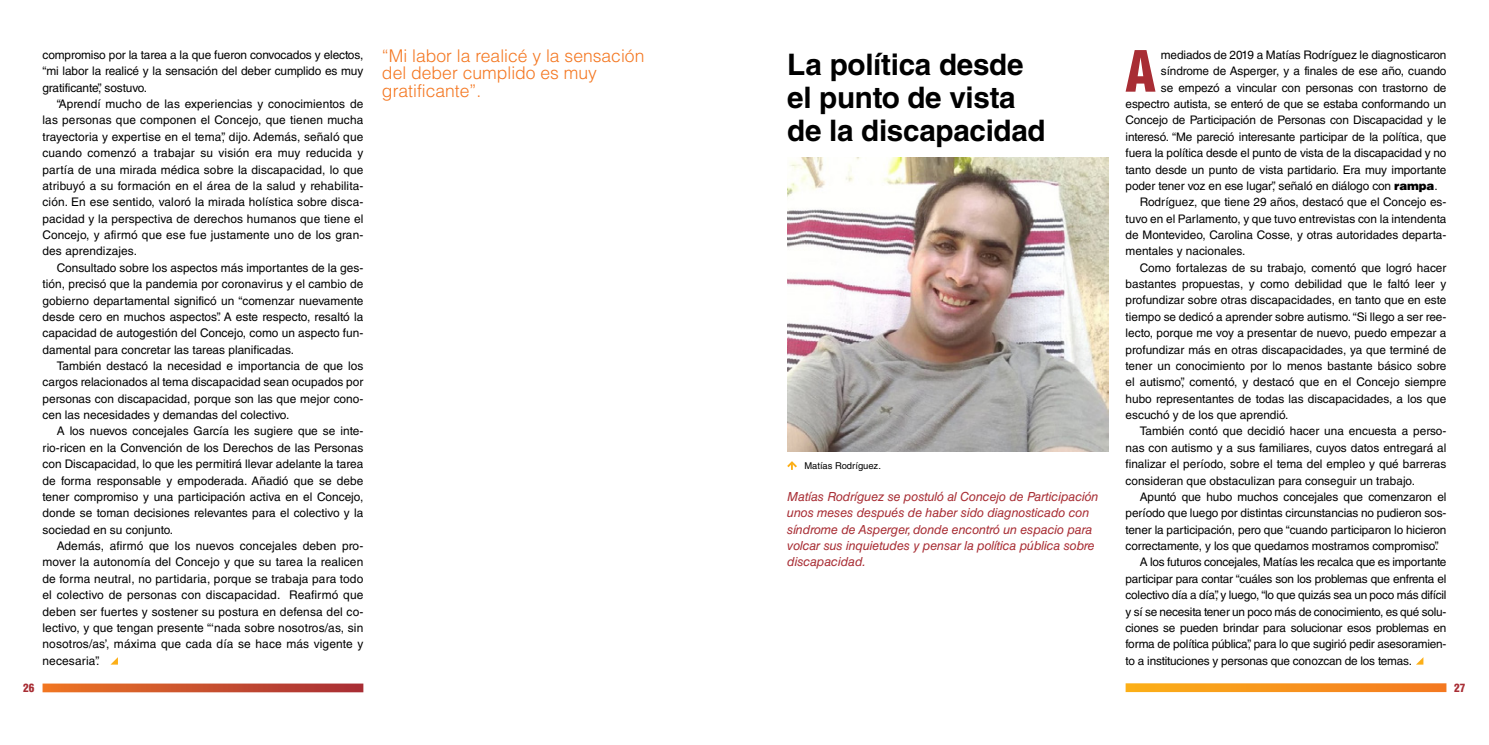
<style>
.page{position:relative;width:1489px;height:745px;background:#fff}
.page>*{position:absolute;margin:0;border:0;box-sizing:border-box;transform-origin:0 0}
.t1{font:900 condensed 55.38px "Helvetica LT Std";color:#a82d34}
.t2{font:700 29.62px/32.8px "Helvetica LT Std";letter-spacing:-.01em;color:#000}
.t3{font:300 17.5px/17.5px "Helvetica LT Std";color:#f47721}
.t4{font:italic 12.5px/16.4px "Helvetica LT Std";letter-spacing:-.01em;color:#a82d34}
.t5{font:12px/16.4px "Helvetica LT Std";letter-spacing:.01em;color:#000;text-align:justify}
.t6{font:11.88px/16.4px "Helvetica LT Std";color:#000;text-align:justify}
.t7{font:11.75px "Helvetica LT Std";letter-spacing:-.01em;color:#000}
.t8{font:900 condensed 11.25px "Helvetica LT Std";color:#a82d34}
.t9{font:9.38px "Helvetica LT Std";color:#000}
.s1{font-weight:900}
</style>
<div class="page">
<svg style="left:43px;top:683px;width:320px;height:8px;background:#cd5d3b"></svg>
<svg style="left:111px;top:657px;width:7px;height:7px"></svg>
<img style="left:787px;top:157px;width:320px;height:294px">
<svg style="left:1125px;top:683px;width:321px;height:8px;background:#f79826"></svg>
<svg style="left:1416px;top:657px;width:7px;height:7px"></svg>
<svg style="left:787px;top:461px;width:10px;height:8px"></svg>
<p class="t6" style="left:43px;top:46px;width:322px">compromiso por la tarea a la que fueron convocados y electos, “mi labor la realicé y la sensación del deber cumplido es muy gratificante”, sostuvo.</p>
<p class="t6" style="left:43px;top:96px;width:322px;text-indent:14px">“Aprendí mucho de las experiencias y conocimientos de las personas que componen el Concejo, que tienen mucha trayectoria y expertise en el tema”, dijo. Además, señaló que cuando comenzó a trabajar su visión era muy reducida y partía de una mirada médica sobre la discapacidad, lo que atribuyó a su formación en el área de la salud y rehabilita&shy;ción. En ese sentido, valoró la mirada holística sobre disca&shy;pacidad y la perspectiva de derechos humanos que tiene el Concejo, y afirmó que ese fue justamente uno de los gran&shy;des aprendizajes.</p>
<p class="t6" style="left:43px;top:259px;width:322px;text-indent:14px">Consultado sobre los aspectos más importantes de la ges&shy;tión, precisó que la pandemia por coronavirus y el cambio de gobierno departamental significó un “comenzar nuevamente desde cero en muchos aspectos”. A este respecto, resaltó la capacidad de autogestión del Concejo, como un aspecto fun&shy;damental para concretar las tareas planificadas.</p>
<p class="t6" style="left:43px;top:357px;width:322px;text-indent:14px">También destacó la necesidad e importancia de que los cargos relacionados al tema discapacidad sean ocupados por personas con discapacidad, porque son las que mejor cono&shy;cen las necesidades y demandas del colectivo.</p>
<p class="t6" style="left:43px;top:423px;width:322px;text-indent:14px">A los nuevos concejales García les sugiere que se inte&shy;rio-ricen en la Convención de los Derechos de las Personas con Discapacidad, lo que les permitirá llevar adelante la tarea de forma responsable y empoderada. Añadió que se debe tener compromiso y una participación activa en el Concejo, donde se toman decisiones relevantes para el colectivo y la sociedad en su conjunto.</p>
<p class="t5" style="left:43px;top:537px;width:322px;text-indent:14px">Además, afirmó que los nuevos concejales deben pro&shy;mover la autonomía del Concejo y que su tarea la realicen de forma neutral, no partidaria, porque se trabaja para todo el colectivo de personas con discapacidad. Reafirmó que deben ser fuertes y sostener su postura en defensa del co&shy;lectivo, y que tengan presente “‘nada sobre nosotros/as, sin nosotros/as’, máxima que cada día se hace más vigente y necesaria”.</p>
<h3 class="t3" style="left:382px;top:47px;width:264px">“Mi labor la realicé y la sensación del deber cumplido es muy gratificante”.</h3>
<h2 class="t2" style="left:787px;top:48px;width:260px">La política desde el punto de vista de la discapacidad</h2>
<p class="t9" style="left:804px;top:459px;width:78px">Matías Rodríguez.</p>
<p class="t4" style="left:787px;top:488px;width:313px">Matías Rodríguez se postuló al Concejo de Participación unos meses después de haber sido diagnosticado con síndrome de Asperger, donde encontró un espacio para volcar sus inquietudes y pensar la política pública sobre discapacidad.</p>
<h1 class="t1" style="left:1124px;top:36px;width:32px">A</h1>
<p class="t7" style="left:1160px;top:48px;width:287px">mediados de 2019 a Matías Rodríguez le diagnosticaron</p>
<p class="t7" style="left:1160px;top:64px;width:287px">síndrome de Asperger, y a finales de ese año, cuando</p>
<p class="t7" style="left:1160px;top:81px;width:287px">se empezó a vincular con personas con trastorno de</p>
<p class="t7" style="left:1125px;top:97px;width:322px">espectro autista, se enteró de que se estaba conformando un</p>
<p class="t7" style="left:1125px;top:113px;width:322px">Concejo de Participación de Personas con Discapacidad y le</p>
<p class="t7" style="left:1125px;top:130px;width:322px">interesó. “Me pareció interesante participar de la política, que</p>
<p class="t7" style="left:1125px;top:146px;width:322px">fuera la política desde el punto de vista de la discapacidad y no</p>
<p class="t7" style="left:1125px;top:162px;width:322px">tanto desde un punto de vista partidario. Era muy importante</p>
<p class="t7" style="left:1125px;top:179px;width:313px">poder tener voz en ese lugar”, señaló en diálogo con <span class="s1">rampa</span>.</p>
<p class="t7" style="left:1139px;top:195px;width:308px">Rodríguez, que tiene 29 años, destacó que el Concejo es-</p>
<p class="t7" style="left:1125px;top:211px;width:322px">tuvo en el Parlamento, y que tuvo entrevistas con la intendenta</p>
<p class="t7" style="left:1125px;top:228px;width:322px">de Montevideo, Carolina Cosse, y otras autoridades departa-</p>
<p class="t7" style="left:1125px;top:244px;width:121px">mentales y nacionales.</p>
<p class="t7" style="left:1139px;top:260px;width:308px">Como fortalezas de su trabajo, comentó que logró hacer</p>
<p class="t7" style="left:1125px;top:277px;width:322px">bastantes propuestas, y como debilidad que le faltó leer y</p>
<p class="t7" style="left:1125px;top:293px;width:322px">profundizar sobre otras discapacidades, en tanto que en este</p>
<p class="t7" style="left:1125px;top:310px;width:322px">tiempo se dedicó a aprender sobre autismo. “Si llego a ser ree-</p>
<p class="t7" style="left:1125px;top:326px;width:322px">lecto, porque me voy a presentar de nuevo, puedo empezar a</p>
<p class="t7" style="left:1125px;top:342px;width:322px">profundizar más en otras discapacidades, ya que terminé de</p>
<p class="t7" style="left:1125px;top:359px;width:322px">tener un conocimiento por lo menos bastante básico sobre</p>
<p class="t7" style="left:1125px;top:375px;width:322px">el autismo”, comentó, y destacó que en el Concejo siempre</p>
<p class="t7" style="left:1125px;top:391px;width:322px">hubo representantes de todas las discapacidades, a los que</p>
<p class="t7" style="left:1125px;top:408px;width:164px">escuchó y de los que aprendió.</p>
<p class="t7" style="left:1139px;top:424px;width:308px">También contó que decidió hacer una encuesta a perso-</p>
<p class="t7" style="left:1125px;top:440px;width:322px">nas con autismo y a sus familiares, cuyos datos entregará al</p>
<p class="t7" style="left:1125px;top:457px;width:322px">finalizar el período, sobre el tema del empleo y qué barreras</p>
<p class="t7" style="left:1125px;top:473px;width:291px">consideran que obstaculizan para conseguir un trabajo.</p>
<p class="t7" style="left:1139px;top:489px;width:308px">Apuntó que hubo muchos concejales que comenzaron el</p>
<p class="t7" style="left:1125px;top:506px;width:322px">período que luego por distintas circunstancias no pudieron sos-</p>
<p class="t7" style="left:1125px;top:522px;width:322px">tener la participación, pero que “cuando participaron lo hicieron</p>
<p class="t7" style="left:1125px;top:538px;width:315px">correctamente, y los que quedamos mostramos compromiso”.</p>
<p class="t7" style="left:1139px;top:555px;width:308px">A los futuros concejales, Matías les recalca que es importante</p>
<p class="t7" style="left:1125px;top:571px;width:322px">participar para contar “cuáles son los problemas que enfrenta el</p>
<p class="t7" style="left:1125px;top:587px;width:322px">colectivo día a día”, y luego, “lo que quizás sea un poco más difícil</p>
<p class="t7" style="left:1125px;top:604px;width:322px">y sí se necesita tener un poco más de conocimiento, es qué solu-</p>
<p class="t7" style="left:1125px;top:620px;width:322px">ciones se pueden brindar para solucionar esos problemas en</p>
<p class="t7" style="left:1125px;top:637px;width:322px">forma de política pública”, para lo que sugirió pedir asesoramien-</p>
<p class="t7" style="left:1125px;top:653px;width:288px">to a instituciones y personas que conozcan de los temas.</p>
<p class="t8" style="left:23px;top:679px;width:13px">26</p>
<p class="t8" style="left:1453px;top:680px;width:13px">27</p>
</div>
